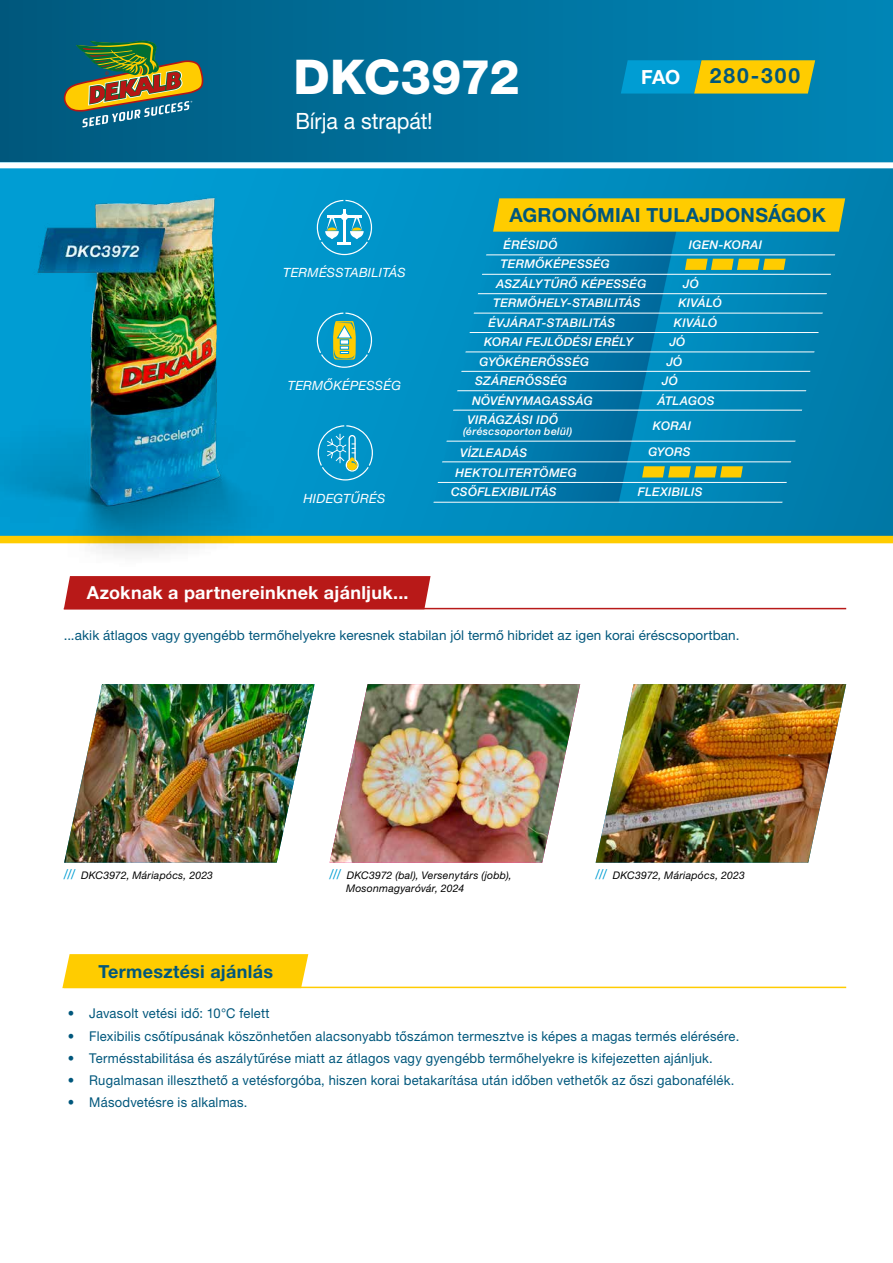
<style>
.page{position:relative;width:893px;height:1263px;background:#fff}
.page>*{position:absolute;margin:0;border:0;box-sizing:border-box;transform-origin:0 0}
.t1{font:800 48px "Helvetica Neue LT Pro";letter-spacing:-.01em;color:#fff}
.t2{font:22.5px "Helvetica Neue LT Pro";letter-spacing:-.005em;color:#fff;scale:.95 1}
.t3{font:700 21px "Helvetica Neue LT Pro";letter-spacing:.09em;color:#00577c}
.t4{font:700 19.5px "Helvetica Neue LT Pro";letter-spacing:.015em;color:#00577c}
.t5{font:700 19.5px "Helvetica Neue LT Pro";color:#fff}
.t6{font:700 18px "Helvetica Neue LT Pro";letter-spacing:.015em;color:#fff}
.t7{font:700 18px "Helvetica Neue LT Pro";letter-spacing:.015em;color:#00577c}
.t8{font:13.5px "Helvetica Neue LT Pro";letter-spacing:.02em;color:#00577c;scale:.96 1}
.t9{font:13.5px "Helvetica Neue LT Pro";letter-spacing:.02em;color:#00577c}
.t10{font:italic 12.75px "Helvetica Neue LT Pro";letter-spacing:.015em;color:#fff}
.t11{font:italic 500 12px/25.5px "Helvetica Neue LT Pro";letter-spacing:.02em;color:#fff;text-align:center}
.t12{font:italic 10.5px/13.5px "Helvetica Neue LT Pro";letter-spacing:.02em;color:#000}
.t13{font:italic 500 10.5px "Helvetica Neue LT Pro";letter-spacing:.035em;color:#fff}
.s1{font-style:normal;font-size:13.5px;color:#009dd3}
</style>
<div class="page">
<div style="left:0;top:155px;width:893px;height:382px;background:linear-gradient(to right,#00a2da,#027dab)"></div>
<div style="left:0;top:0;width:893px;height:162px;background:linear-gradient(to right,#00597e,#0087b8)"></div>
<div style="left:0;top:536px;width:893px;height:7px;background:#fc0"></div>
<svg style="left:435px;top:229px;width:183px;height:273px;background:#0282b4"></svg>
<svg style="left:618px;top:232px;width:222px;height:270px;background:#0384b5"></svg>
<svg style="left:492px;top:198px;width:354px;height:34px;background:#f3c908"></svg>
<svg style="left:64px;top:41px;width:139px;height:86px;background:#5a7757"></svg>
<img style="left:330px;top:684px;width:250px;height:179px">
<img style="left:596px;top:684px;width:250px;height:179px">
<img style="left:64px;top:684px;width:251px;height:179px">
<hr style="left:426px;top:254px;width:414px;height:1px;background:#fff">
<hr style="left:426px;top:274px;width:414px;height:1px;background:#fff">
<hr style="left:426px;top:293px;width:414px;height:1px;background:#fff">
<hr style="left:426px;top:313px;width:414px;height:1px;background:#fff">
<hr style="left:426px;top:332px;width:414px;height:1px;background:#fff">
<hr style="left:426px;top:352px;width:414px;height:1px;background:#fff">
<hr style="left:426px;top:371px;width:414px;height:1px;background:#fff">
<hr style="left:426px;top:390px;width:414px;height:1px;background:#fff">
<hr style="left:426px;top:410px;width:414px;height:1px;background:#fff">
<hr style="left:426px;top:441px;width:414px;height:1px;background:#fff">
<hr style="left:426px;top:461px;width:414px;height:1px;background:#fff">
<hr style="left:426px;top:482px;width:414px;height:1px;background:#fff">
<hr style="left:426px;top:502px;width:414px;height:1px;background:#fff">
<div style="left:0;top:162px;width:893px;height:6px;background:#fff"></div>
<hr style="left:64px;top:608px;width:782px;height:1px;background:#b81918">
<hr style="left:64px;top:987px;width:782px;height:1px;background:#fc0">
<div style="left:63px;top:576px;width:368px;height:33px;background:#b81918"></div>
<div style="left:62px;top:954px;width:246px;height:34px;background:#fc0"></div>
<svg style="left:621px;top:60px;width:194px;height:34px;background:#92b657"></svg>
<svg style="left:317px;top:200px;width:55px;height:55px;background:#3aadd2"></svg>
<svg style="left:317px;top:313px;width:55px;height:55px;background:#49a9a9"></svg>
<img style="left:0;top:179px;width:302px;height:376px">
<svg style="left:318px;top:425px;width:55px;height:55px;background:#2aa3c9"></svg>
<svg style="left:684px;top:259px;width:102px;height:11px"></svg>
<svg style="left:642px;top:466px;width:101px;height:11px"></svg>
<h1 class="t1" style="left:293px;top:48px;width:228px">DKC3972</h1>
<h2 class="t2" style="left:295px;top:107px;width:146px">Bírja a strapát!</h2>
<h3 class="t5" style="left:641px;top:64px;width:41px">FAO</h3>
<h3 class="t3" style="left:710px;top:63px;width:92px">280-300</h3>
<p class="t10" style="left:283px;top:265px;width:124px">TERMÉSSTABILITÁS</p>
<p class="t10" style="left:288px;top:378px;width:115px">TERMŐKÉPESSÉG</p>
<p class="t10" style="left:303px;top:490px;width:84px">HIDEGTŰRÉS</p>
<h3 class="t6" style="left:87px;top:582px;width:323px">Azoknak a partnereinknek ajánljuk...</h3>
<h3 class="t4" style="left:509px;top:203px;width:318px">AGRONÓMIAI TULAJDONSÁGOK</h3>
<p class="t11" style="left:504px;top:231px;width:56px">ÉRÉSIDŐ</p>
<p class="t11" style="left:501px;top:251px;width:111px">TERMŐKÉPESSÉG</p>
<p class="t11" style="left:496px;top:270px;width:152px">ASZÁLYTŰRŐ KÉPESSÉG</p>
<p class="t11" style="left:493px;top:290px;width:149px">TERMŐHELY-STABILITÁS</p>
<p class="t11" style="left:489px;top:309px;width:128px">ÉVJÁRAT-STABILITÁS</p>
<p class="t11" style="left:484px;top:329px;width:151px">KORAI FEJLŐDÉSI ERÉLY</p>
<p class="t11" style="left:480px;top:348px;width:111px">GYÖKÉRERŐSSÉG</p>
<p class="t11" style="left:475px;top:368px;width:94px">SZÁRERŐSSÉG</p>
<p class="t11" style="left:472px;top:387px;width:122px">NÖVÉNYMAGASSÁG</p>
<p class="t11" style="left:468px;top:407px;width:92px">VIRÁGZÁSI IDŐ</p>
<p class="t13" style="left:463px;top:425px;width:111px">(éréscsoporton belül)</p>
<p class="t11" style="left:460px;top:440px;width:69px">VÍZLEADÁS</p>
<p class="t11" style="left:456px;top:459px;width:123px">HEKTOLITERTÖMEG</p>
<p class="t11" style="left:451px;top:479px;width:107px">CSŐFLEXIBILITÁS</p>
<p class="t11" style="left:689px;top:231px;width:75px">IGEN-KORAI</p>
<p class="t11" style="left:683px;top:270px;width:17px">JÓ</p>
<p class="t11" style="left:678px;top:290px;width:45px">KIVÁLÓ</p>
<p class="t11" style="left:674px;top:309px;width:45px">KIVÁLÓ</p>
<p class="t11" style="left:669px;top:329px;width:17px">JÓ</p>
<p class="t11" style="left:666px;top:348px;width:17px">JÓ</p>
<p class="t11" style="left:662px;top:368px;width:17px">JÓ</p>
<p class="t11" style="left:657px;top:387px;width:59px">ÁTLAGOS</p>
<p class="t11" style="left:648px;top:413px;width:44px">KORAI<br>GYORS</p>
<p class="t11" style="left:638px;top:479px;width:66px">FLEXIBILIS</p>
<p class="t9" style="left:64px;top:627px;width:677px">...akik átlagos vagy gyengébb termőhelyekre keresnek stabilan jól termő hibridet az igen korai éréscsoportban.</p>
<p class="t12" style="left:64px;top:868px;width:151px"><span class="s1">///</span> DKC3972, Máriapócs, 2023</p>
<p class="t12" style="left:596px;top:868px;width:151px"><span class="s1">///</span> DKC3972, Máriapócs, 2023</p>
<p class="t12" style="left:346px;top:868px;width:167px;text-indent:-16px"><span class="s1">///</span> DKC3972 (bal), Versenytárs (jobb),<br>Mosonmagyaróvár, 2024</p>
<h3 class="t7" style="left:98px;top:960px;width:176px">Termesztési ajánlás</h3>
<p class="t8" style="left:68px;top:1006px;width:212px">• Javasolt vetési idő: 10°C felett</p>
<p class="t8" style="left:68px;top:1028px;width:701px">• Flexibilis csőtípusának köszönhetően alacsonyabb tőszámon termesztve is képes a magas termés elérésére.</p>
<p class="t8" style="left:68px;top:1050px;width:673px">• Termésstabilitása és aszálytűrése miatt az átlagos vagy gyengébb termőhelyekre is kifejezetten ajánljuk.</p>
<p class="t8" style="left:68px;top:1072px;width:696px">• Rugalmasan illeszthető a vetésforgóba, hiszen korai betakarítása után időben vethetők az őszi gabonafélék.</p>
<p class="t8" style="left:68px;top:1094px;width:189px">• Másodvetésre is alkalmas.</p>
</div>
